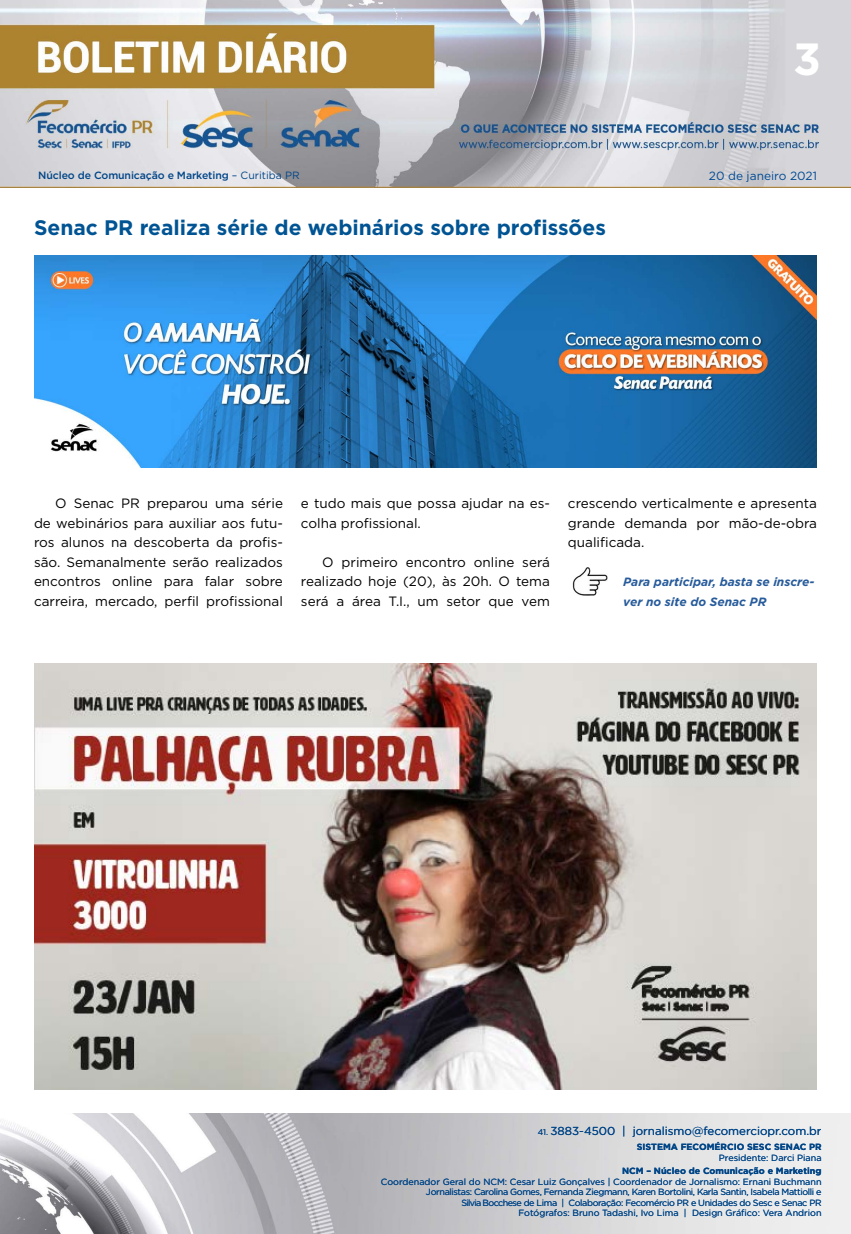
<style>
.page{position:relative;width:851px;height:1234px;background:#fff}
.page>*{position:absolute;margin:0;border:0;box-sizing:border-box;transform-origin:0 0}
.t1{font:700 45px "Gotham";color:#fff}
.t2{font:700 21px "Gotham";color:#005493}
.t3{font:13.5px/19.5px "Gotham";color:#000;text-align:justify}
.t4{font:italic 700 12px/19.5px "Gotham";color:#275b9b}
.t5{font:11.85px "Gotham";color:#004a93}
.t6{font:11.55px "Gotham";color:#004587}
.t7{font:500 10.5px "Gotham";letter-spacing:-.01em;color:#004587}
.t8{font:9px/10.5px "Gotham";letter-spacing:-.03em;color:#004587;text-align:right}
.t9{font:700 9px "Gotham";color:#004587}
.t10{font:9px "Gotham";color:#004587}
.s1{font-weight:400}
.s2{font-size:8.25px}
</style>
<div class="page">
<img style="left:0;top:0;width:850px;height:188px">
<img style="left:0;top:1113px;width:850px;height:120px">
<img style="left:572px;top:567px;width:36px;height:28px">
<img style="left:34px;top:255px;width:782px;height:212px">
<img style="left:34px;top:663px;width:782px;height:426px">
<p class="t7" style="left:38px;top:168px;width:263px">Núcleo de Comunicação e Marketing <span class="s1">– Curitiba PR</span></p>
<h2 class="t2" style="left:34px;top:214px;width:573px">Senac PR realiza série de webinários sobre profissões</h2>
<h1 class="t1" style="left:793px;top:29px;width:29px">3</h1>
<p class="t5" style="left:708px;top:168px;width:109px">20 de janeiro 2021</p>
<p class="t3" style="left:34px;top:493px;width:250px;text-indent:21px">O Senac PR preparou uma série de webinários para auxiliar aos futu&shy;ros alunos na descoberta da profis&shy;são. Semanalmente serão realizados encontros online para falar sobre carreira, mercado, perfil profissional</p>
<p class="t3" style="left:301px;top:493px;width:250px">e tudo mais que possa ajudar na es&shy;colha profissional.</p>
<p class="t3" style="left:301px;top:552px;width:250px;text-indent:21px">O primeiro encontro online será realizado hoje (20), às 20h. O tema será a área T.I., um setor que vem</p>
<p class="t3" style="left:568px;top:493px;width:250px">crescendo verticalmente e apresenta grande demanda por mão-de-obra qualificada.</p>
<p class="t4" style="left:623px;top:572px;width:192px">Para participar, basta se inscre&shy;ver no site do Senac PR</p>
<p class="t6" style="left:537px;top:1123px;width:285px"><span class="s2">41.</span> 3883-4500 | jornalismo@fecomerciopr.com.br</p>
<p class="t9" style="left:636px;top:1140px;width:186px">SISTEMA FECOMÉRCIO SESC SENAC PR</p>
<p class="t10" style="left:718px;top:1151px;width:104px">Presidente: Darci Piana</p>
<p class="t9" style="left:622px;top:1164px;width:201px">NCM – Núcleo de Comunicação e Marketing</p>
<p class="t8" style="left:381px;top:1175px;width:442px">Coordenador Geral do NCM: Cesar Luiz Gonçalves | Coordenador de Jornalismo: Ernani Buchmann Jornalistas: Carolina Gomes, Fernanda Ziegmann, Karen Bortolini, Karla Santin, Isabela Mattiolli e<br>Silvia Bocchese de Lima | Colaboração: Fecomércio PR e Unidades do Sesc e Senac PR<br>Fotógrafos: Bruno Tadashi, Ivo Lima | Design Gráfico: Vera Andrion</p>
</div>
